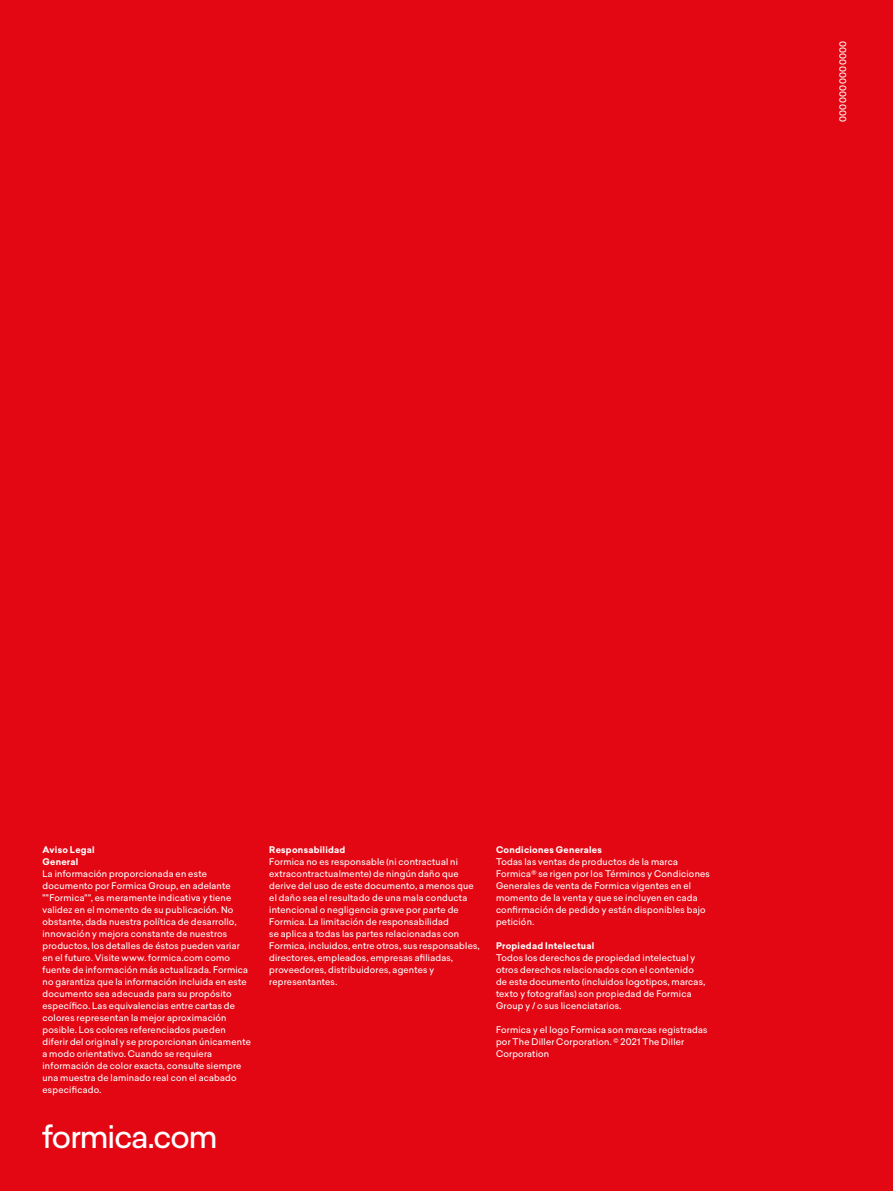
<style>
.page{position:relative;width:893px;height:1191px;background:#e30613}
.page>*{position:absolute;margin:0;border:0;box-sizing:border-box;transform-origin:0 0}
.t1{font:31.5px "Arpa Sans";letter-spacing:-.03em;color:#fff}
.t2{font:9px/12px "Arpa Sans";letter-spacing:.025em;color:#fff}
.t3{font:700 9px/12px "Arpa Sans";letter-spacing:.03em;color:#fff}
</style>
<div class="page">
<p class="t2" style="left:849px;top:41px;width:83px;rotate:90deg">0000000000000</p>
<p class="t3" style="left:43px;top:843px;width:54px">Aviso Legal<br>General</p>
<p class="t2" style="left:43px;top:867px;width:210px">La información proporcionada en este documento por Formica Group, en adelante ""Formica"", es meramente indicativa y tiene validez en el momento de su publicación. No obstante, dada nuestra política de desarrollo, innovación y mejora constante de nuestros productos, los detalles de éstos pueden variar en el futuro. Visite www. formica.com como fuente de información más actualizada. Formica no garantiza que la información incluida en este documento sea adecuada para su propósito específico. Las equivalencias entre cartas de colores representan la mejor aproximación posible. Los colores referenciados pueden diferir del original y se proporcionan únicamente a modo orientativo. Cuando se requiera información de color exacta, consulte siempre una muestra de laminado real con el acabado especificado.</p>
<h1 class="t1" style="left:43px;top:1112px;width:177px">formica.com</h1>
<p class="t3" style="left:269px;top:843px;width:78px">Responsabilidad</p>
<p class="t2" style="left:269px;top:855px;width:212px">Formica no es responsable (ni contractual ni extracontractualmente) de ningún daño que derive del uso de este documento, a menos que el daño sea el resultado de una mala conducta intencional o negligencia grave por parte de Formica. La limitación de responsabilidad<br>se aplica a todas las partes relacionadas con Formica, incluidos, entre otros, sus responsables, directores, empleados, empresas afiliadas, proveedores, distribuidores, agentes y representantes.</p>
<p class="t3" style="left:496px;top:843px;width:107px">Condiciones Generales</p>
<p class="t2" style="left:496px;top:855px;width:215px">Todas las ventas de productos de la marca Formica® se rigen por los Términos y Condiciones Generales de venta de Formica vigentes en el momento de la venta y que se incluyen en cada confirmación de pedido y están disponibles bajo petición.</p>
<p class="t3" style="left:496px;top:939px;width:100px">Propiedad Intelectual</p>
<p class="t2" style="left:496px;top:951px;width:211px">Todos los derechos de propiedad intelectual y otros derechos relacionados con el contenido de este documento (incluidos logotipos, marcas, texto y fotografías) son propiedad de Formica Group y / o sus licenciatarios.</p>
<p class="t2" style="left:496px;top:1023px;width:213px">Formica y el logo Formica son marcas registradas por The Diller Corporation. © 2021 The Diller<br>Corporation</p>
</div>
